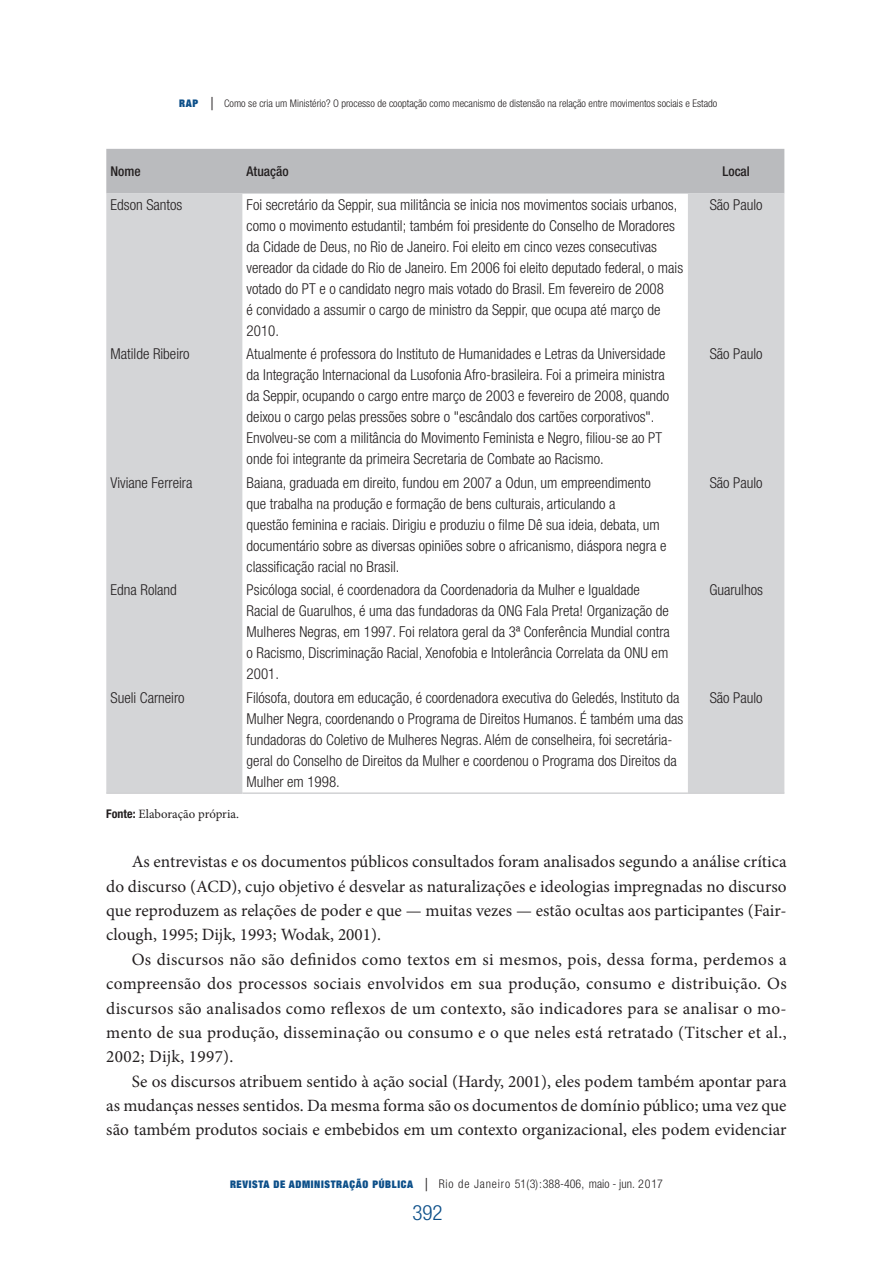
<style>
.page{position:relative;width:893px;height:1263px;background:#fff}
.page>*{position:absolute;margin:0;border:0;box-sizing:border-box;transform-origin:0 0}
.t1{font:300 condensed 21px "Helvetica Neue LT Std";color:#0c4f89}
.t2{font:17.25px/24.5px "Minion Pro";color:#231f20;text-align:justify}
.t3{font:300 condensed 15px/21px "Helvetica Neue LT Std";color:#231f20}
.t4{font:500 condensed 13.5px "Helvetica Neue LT Std";color:#231f20}
.t5{font:12.75px "Minion Pro";color:#231f20}
.t6{font:300 condensed 12px "Helvetica Neue LT Std";letter-spacing:.035em;color:#231f20}
.t7{font:300 condensed 10.5px "Helvetica Neue LT Std";color:#231f20}
.s1{font-family:"Helvetica Neue";font-weight:900;font-stretch:expanded;color:#0c4f89}
.s2{font-size:18px}
.s3{font-family:"Helvetica Neue LT Std";font-weight:700;font-stretch:condensed;font-size:12px}
.s4{font-family:"Helvetica Neue";font-weight:900;font-stretch:expanded;font-size:10.5px;color:#0c4f89}
</style>
<div class="page">
<div style="left:106px;top:149px;width:678px;height:45px;background:#babbbe"></div>
<svg style="left:106px;top:194px;width:678px;height:598px"></svg>
<hr style="left:106px;top:792px;width:136px;height:2px;background:#d1d2d4">
<hr style="left:242px;top:792px;width:446px;height:2px;background:#d1d2d4">
<hr style="left:688px;top:792px;width:96px;height:2px;background:#d1d2d4">
<p class="t7" style="left:179px;top:98px;width:540px"><span class="s1">RAP</span> <span class="s2">|</span> Como se cria um Ministério? O processo de cooptação como mecanismo de distensão na relação entre movimentos sociais e Estado</p>
<p class="t4" style="left:111px;top:163px;width:32px">Nome</p>
<p class="t4" style="left:247px;top:163px;width:43px">Atuação</p>
<p class="t4" style="left:722px;top:163px;width:29px">Local</p>
<p class="t3" style="left:111px;top:194px;width:73px">Edson Santos</p>
<p class="t3" style="left:247px;top:194px;width:438px">Foi secretário da Seppir, sua militância se inicia nos movimentos sociais urbanos, como o movimento estudantil; também foi presidente do Conselho de Moradores da Cidade de Deus, no Rio de Janeiro. Foi eleito em cinco vezes consecutivas vereador da cidade do Rio de Janeiro. Em 2006 foi eleito deputado federal, o mais votado do PT e o candidato negro mais votado do Brasil. Em fevereiro de 2008<br>é convidado a assumir o cargo de ministro da Seppir, que ocupa até março de 2010.</p>
<p class="t3" style="left:710px;top:194px;width:54px">São Paulo</p>
<p class="t3" style="left:111px;top:343px;width:81px">Matilde Ribeiro</p>
<p class="t3" style="left:247px;top:343px;width:424px">Atualmente é professora do Instituto de Humanidades e Letras da Universidade da Integração Internacional da Lusofonia Afro-brasileira. Foi a primeira ministra da Seppir, ocupando o cargo entre março de 2003 e fevereiro de 2008, quando deixou o cargo pelas pressões sobre o "escândalo dos cartões corporativos".<br>Envolveu-se com a militância do Movimento Feminista e Negro, filiou-se ao PT onde foi integrante da primeira Secretaria de Combate ao Racismo.</p>
<p class="t3" style="left:710px;top:343px;width:54px">São Paulo</p>
<p class="t3" style="left:111px;top:472px;width:83px">Viviane Ferreira</p>
<p class="t3" style="left:247px;top:472px;width:421px">Baiana, graduada em direito, fundou em 2007 a Odun, um empreendimento que trabalha na produção e formação de bens culturais, articulando a<br>questão feminina e raciais. Dirigiu e produziu o filme Dê sua ideia, debata, um documentário sobre as diversas opiniões sobre o africanismo, diáspora negra e classificação racial no Brasil.</p>
<p class="t3" style="left:710px;top:472px;width:54px">São Paulo</p>
<p class="t3" style="left:111px;top:579px;width:68px">Edna Roland</p>
<p class="t3" style="left:247px;top:579px;width:425px">Psicóloga social, é coordenadora da Coordenadoria da Mulher e Igualdade Racial de Guarulhos, é uma das fundadoras da ONG Fala Preta! Organização de Mulheres Negras, em 1997. Foi relatora geral da 3ª Conferência Mundial contra o Racismo, Discriminação Racial, Xenofobia e Intolerância Correlata da ONU em 2001.</p>
<p class="t3" style="left:709px;top:579px;width:55px">Guarulhos</p>
<p class="t3" style="left:111px;top:687px;width:76px">Sueli Carneiro</p>
<p class="t3" style="left:247px;top:687px;width:438px">Filósofa, doutora em educação, é coordenadora executiva do Geledés, Instituto da Mulher Negra, coordenando o Programa de Direitos Humanos. É também uma das fundadoras do Coletivo de Mulheres Negras. Além de conselheira, foi secretária&shy;geral do Conselho de Direitos da Mulher e coordenou o Programa dos Direitos da Mulher em 1998.</p>
<p class="t3" style="left:710px;top:687px;width:54px">São Paulo</p>
<p class="t5" style="left:106px;top:806px;width:134px"><span class="s3">Fonte:</span> Elaboração própria.</p>
<p class="t2" style="left:106px;top:849px;width:682px;text-indent:26px">As entrevistas e os documentos públicos consultados foram analisados segundo a análise crítica do discurso (ACD), cujo objetivo é desvelar as naturalizações e ideologias impregnadas no discurso que reproduzem as relações de poder e que — muitas vezes — estão ocultas aos participantes (Fair&shy;clough, 1995; Dijk, 1993; Wodak, 2001).</p>
<p class="t2" style="left:106px;top:947px;width:682px;text-indent:26px">Os discursos não são definidos como textos em si mesmos, pois, dessa forma, perdemos a compreensão dos processos sociais envolvidos em sua produção, consumo e distribuição. Os discursos são analisados como reflexos de um contexto, são indicadores para se analisar o mo&shy;mento de sua produção, disseminação ou consumo e o que neles está retratado (Titscher et al., 2002; Dijk, 1997).</p>
<p class="t2" style="left:106px;top:1069px;width:682px;text-indent:26px">Se os discursos atribuem sentido à ação social (Hardy, 2001), eles podem também apontar para as mudanças nesses sentidos. Da mesma forma são os documentos de domínio público; uma vez que são também produtos sociais e embebidos em um contexto organizacional, eles podem evidenciar</p>
<p class="t6" style="left:230px;top:1176px;width:434px"><span class="s4">REVISTA DE ADMINISTRAÇÃO PÚBLICA</span> <span class="s2">|</span> Rio de Janeiro 51(3):388-406, maio - jun. 2017</p>
<h1 class="t1" style="left:412px;top:1200px;width:32px">392</h1>
</div>
